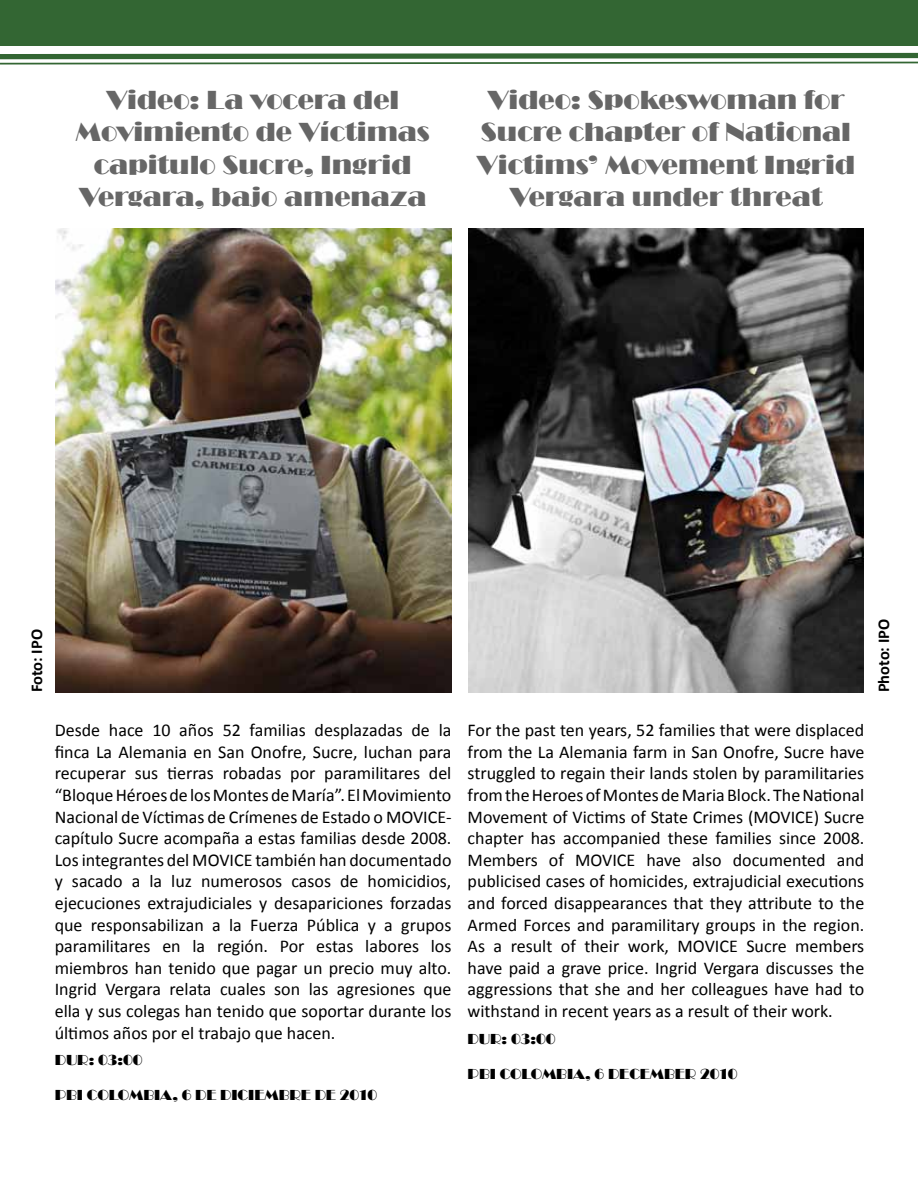
<style>
.page{position:relative;width:918px;height:1188px;background:#fff}
.page>*{position:absolute;margin:0;border:0;box-sizing:border-box;transform-origin:0 0}
.t1{font:27px/32.4px "Broadway";color:#666;text-align:center}
.t2{font:18px/21.6px "Calibri";color:#000;text-align:justify}
.t3{font:700 16.5px "Calibri";color:#000}
.t4{font:15px "Broadway";color:#000}
</style>
<div class="page">
<img style="left:55px;top:229px;width:396px;height:463px">
<img style="left:468px;top:229px;width:396px;height:463px">
<div style="left:0;top:0;width:918px;height:45px;background:#363"></div>
<svg style="left:0;top:52px;width:918px;height:13px"></svg>
<h1 class="t1" style="left:76px;top:84px;width:356px">Video: La vocera del<br>Movimiento de Víctimas capitulo Sucre, Ingrid<br>Vergara, bajo amenaza</h1>
<h1 class="t1" style="left:477px;top:84px;width:380px">Video: Spokeswoman for<br>Sucre chapter of National<br>Victims’ Movement Ingrid<br>Vergara under threat</h1>
<p class="t3" style="left:27px;top:692px;width:65px;rotate:-90deg">Foto: IPO</p>
<p class="t3" style="left:873px;top:692px;width:75px;rotate:-90deg">Photo: IPO</p>
<p class="t2" style="left:55px;top:719px;width:398px">Desde hace 10 años 52 familias desplazadas de la finca La Alemania en San Onofre, Sucre, luchan para recuperar sus tierras robadas por paramilitares del “Bloque Héroes de los Montes de María”. El Movimiento Nacional de Víctimas de Crímenes de Estado o MOVICE&shy;capítulo Sucre acompaña a estas familias desde 2008.<br>Los integrantes del MOVICE también han documentado y sacado a la luz numerosos casos de homicidios, ejecuciones extrajudiciales y desapariciones forzadas que responsabilizan a la Fuerza Pública y a grupos paramilitares en la región. Por estas labores los miembros han tenido que pagar un precio muy alto.<br>Ingrid Vergara relata cuales son las agresiones que ella y sus colegas han tenido que soportar durante los últimos años por el trabajo que hacen.</p>
<p class="t4" style="left:55px;top:1051px;width:89px">Dur: 03:00</p>
<p class="t4" style="left:55px;top:1086px;width:175px">PBI Colombia, 6 de dici</p>
<p class="t4" style="left:254px;top:1086px;width:124px">embre de 2010</p>
<p class="t2" style="left:468px;top:719px;width:398px">For the past ten years, 52 families that were displaced from the La Alemania farm in San Onofre, Sucre have struggled to regain their lands stolen by paramilitaries from the Heroes of Montes de Maria Block. The National Movement of Victims of State Crimes (MOVICE) Sucre chapter has accompanied these families since 2008.<br>Members of MOVICE have also documented and publicised cases of homicides, extrajudicial executions and forced disappearances that they attribute to the Armed Forces and paramilitary groups in the region.<br>As a result of their work, MOVICE Sucre members have paid a grave price. Ingrid Vergara discusses the aggressions that she and her colleagues have had to withstand in recent years as a result of their work.</p>
<p class="t4" style="left:468px;top:1030px;width:89px">Dur: 03:00</p>
<p class="t4" style="left:468px;top:1065px;width:271px">PBI Colombia, 6 december 2010</p>
</div>
